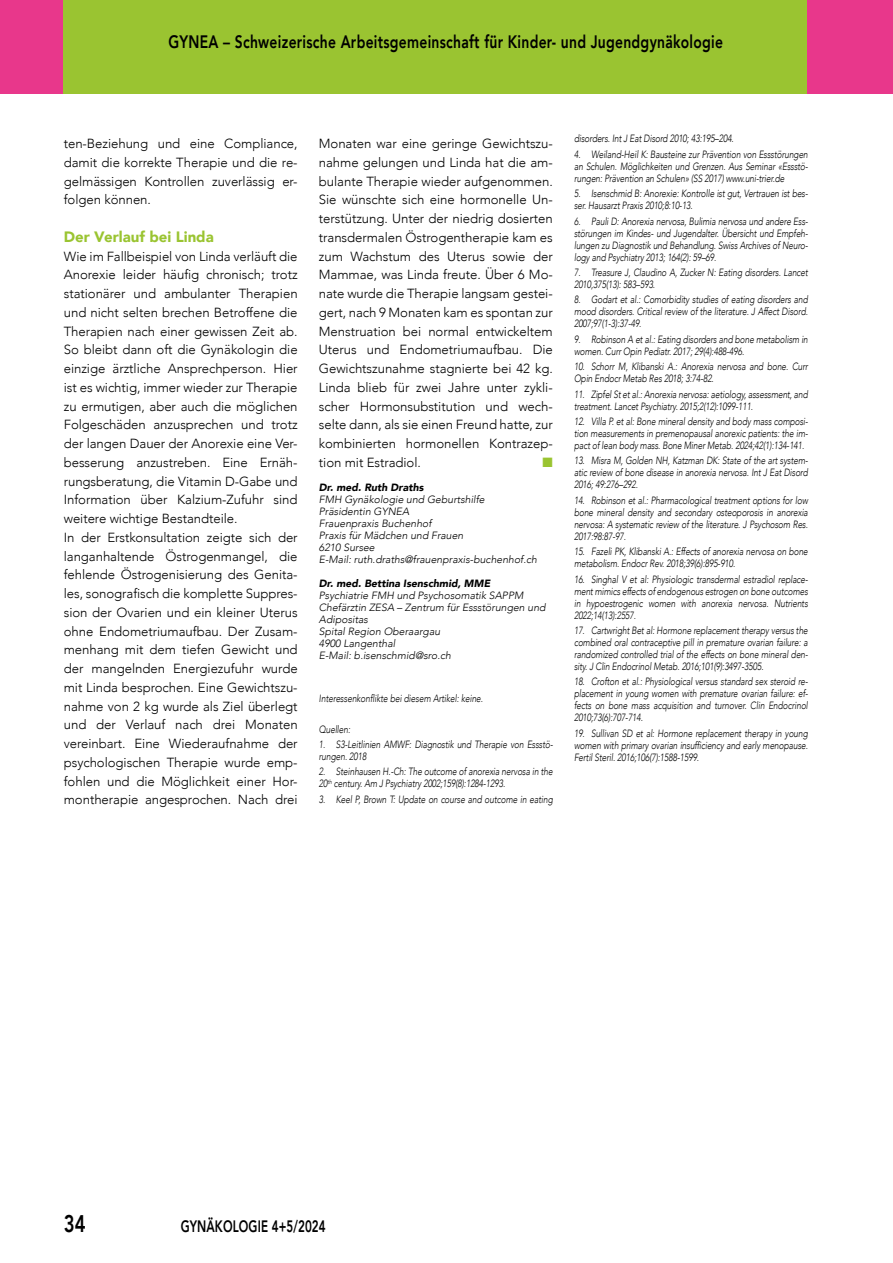
<style>
.page{position:relative;width:893px;height:1263px;background:#fff}
.page>*{position:absolute;margin:0;border:0;box-sizing:border-box;transform-origin:0 0}
.t1{font:800 24px "Avenir";color:#000;scale:.77 1}
.t2{font:800 18px "Avenir";letter-spacing:.02em;color:#000;scale:.77 1}
.t3{font:800 16.5px "Avenir";letter-spacing:.01em;color:#000;scale:.7 1}
.t4{font:900 15px "Avenir";color:#9ac431}
.t5{font:13.5px "Zapf Dingbats";color:#9ac431}
.t6{font:300 13.2px/18.8px "Avenir";letter-spacing:-.005em;color:#000;text-align:justify}
.t7{font:italic 300 10.5px/12px "Avenir";letter-spacing:-.01em;color:#000;text-align:justify;scale:.8 1}
.t8{font:italic 300 10.5px/12px "Avenir";letter-spacing:-.01em;color:#000}
.t9{font:italic 900 10.5px "Avenir";color:#000}
</style>
<div class="page">
<div style="left:0;top:0;width:64px;height:94px;background:#e8378b"></div>
<div style="left:64px;top:0;width:744px;height:94px;background:#9ac431"></div>
<div style="left:808px;top:0;width:85px;height:94px;background:#e8378b"></div>
<h2 class="t2" style="left:168px;top:27px;width:722px">GYNEA – Schweizerische Arbeitsgemeinschaft für Kinder- und Jugendgynäkologie</h2>
<p class="t6" style="left:64px;top:134px;width:235px">ten-Beziehung und eine Compliance, damit die korrekte Therapie und die re&shy;gelmässigen Kontrollen zuverlässig er&shy;folgen können.</p>
<h3 class="t4" style="left:64px;top:224px;width:152px">Der Verlauf bei Linda</h3>
<p class="t6" style="left:64px;top:247px;width:235px;text-align:left">Wie im Fallbeispiel von Linda verläuft die Anorexie leider häufig chronisch; trotz stationärer und ambulanter Therapien und nicht selten brechen Betroffene die Therapien nach einer gewissen Zeit ab.<br>So bleibt dann oft die Gynäkologin die einzige ärztliche Ansprechperson. Hier ist es wichtig, immer wieder zur Therapie zu ermutigen, aber auch die möglichen Folgeschäden anzusprechen und trotz der langen Dauer der Anorexie eine Ver&shy;besserung anzustreben. Eine Ernäh&shy;rungsberatung, die Vitamin D-Gabe und Information über Kalzium-Zufuhr sind weitere wichtige Bestandteile.<br>In der Erstkonsultation zeigte sich der langanhaltende Östrogenmangel, die fehlende Östrogenisierung des Genita&shy;les, sonografisch die komplette Suppres&shy;sion der Ovarien und ein kleiner Uterus ohne Endometriumaufbau. Der Zusam&shy;menhang mit dem tiefen Gewicht und der mangelnden Energiezufuhr wurde mit Linda besprochen. Eine Gewichtszu&shy;nahme von 2 kg wurde als Ziel überlegt und der Verlauf nach drei Monaten vereinbart. Eine Wiederaufnahme der psychologischen Therapie wurde emp&shy;fohlen und die Möglichkeit einer Hor&shy;montherapie angesprochen. Nach drei</p>
<p class="t6" style="left:319px;top:134px;width:235px">Monaten war eine geringe Gewichtszu&shy;nahme gelungen und Linda hat die am&shy;bulante Therapie wieder aufgenommen.<br>Sie wünschte sich eine hormonelle Un&shy;terstützung. Unter der niedrig dosierten transdermalen Östrogentherapie kam es zum Wachstum des Uterus sowie der Mammae, was Linda freute. Über 6 Mo&shy;nate wurde die Therapie langsam gestei&shy;gert, nach 9 Monaten kam es spontan zur Menstruation bei normal entwickeltem Uterus und Endometriumaufbau. Die Gewichtszunahme stagnierte bei 42 kg.<br>Linda blieb für zwei Jahre unter zykli&shy;scher Hormonsubstitution und wech&shy;selte dann, als sie einen Freund hatte, zur kombinierten hormonellen Kontrazep&shy;tion mit Estradiol.</p>
<p class="t5" style="left:542px;top:456px;width:12px">■</p>
<p class="t9" style="left:319px;top:478px;width:106px">Dr. med. Ruth Draths</p>
<p class="t8" style="left:319px;top:493px;width:220px">FMH Gynäkologie und Geburtshilfe<br>Präsidentin GYNEA<br>Frauenpraxis Buchenhof<br>Praxis für Mädchen und Frauen<br>6210 Sursee<br>E-Mail: ruth.draths@frauenpraxis-buchenhof.ch</p>
<p class="t9" style="left:319px;top:574px;width:173px">Dr. med. Bettina Isenschmid, MME</p>
<p class="t8" style="left:319px;top:589px;width:228px">Psychiatrie FMH und Psychosomatik SAPPM<br>Chefärztin ZESA – Zentrum für Essstörungen und<br>Adipositas<br>Spital Region Oberaargau<br>4900 Langenthal<br>E-Mail: b.isenschmid@sro.ch</p>
<p class="t7" style="left:319px;top:692px;width:207px">Interessenkonflikte bei diesem Artikel: keine.</p>
<p class="t7" style="left:319px;top:723px;width:41px">Quellen:</p>
<p class="t7" style="left:319px;top:738px;width:294px">1. S3-Leitlinien AMWF: Diagnostik und Therapie von Essstö&shy;rungen. 2018</p>
<p class="t7" style="left:319px;top:766px;width:294px">2. Steinhausen H.-Ch: The outcome of anorexia nervosa in the<br>20<sup>th</sup> century. Am J Psychiatry 2002;159(8):1284-1293.</p>
<p class="t7" style="left:319px;top:793px;width:294px">3. Keel P, Brown T: Update on course and outcome in eating</p>
<p class="t7" style="left:574px;top:133px;width:201px">disorders. Int J Eat Disord 2010; 43:195–204.</p>
<p class="t7" style="left:574px;top:148px;width:294px">4. Weiland-Heil K: Bausteine zur Prävention von Essstörungen an Schulen. Möglichkeiten und Grenzen. Aus Seminar «Essstö&shy;rungen: Prävention an Schulen» (SS 2017) www.uni-trier.de</p>
<p class="t7" style="left:574px;top:188px;width:294px">5. Isenschmid B: Anorexie: Kontrolle ist gut, Vertrauen ist bes&shy;ser. Hausarzt Praxis 2010;8:10-13.</p>
<p class="t7" style="left:574px;top:215px;width:294px">6. Pauli D: Anorexia nervosa, Bulimia nervosa und andere Ess&shy;störungen im Kindes- und Jugendalter. Übersicht und Empfeh&shy;lungen zu Diagnostik und Behandlung. Swiss Archives of Neuro&shy;logy and Psychiatry 2013; 164(2): 59–69.</p>
<p class="t7" style="left:574px;top:266px;width:294px">7. Treasure J, Claudino A, Zucker N: Eating disorders. Lancet<br>2010,375(13): 583–593.</p>
<p class="t7" style="left:574px;top:294px;width:294px">8. Godart et al.: Comorbidity studies of eating disorders and mood disorders. Critical review of the literature. J Affect Disord.<br>2007;97(1-3):37-49.</p>
<p class="t7" style="left:574px;top:333px;width:294px">9. Robinson A et al.: Eating disorders and bone metabolism in women. Curr Opin Pediatr. 2017; 29(4):488-496.</p>
<p class="t7" style="left:574px;top:361px;width:294px">10. Schorr M, Klibanski A.: Anorexia nervosa and bone. Curr<br>Opin Endocr Metab Res 2018; 3:74-82.</p>
<p class="t7" style="left:574px;top:388px;width:294px">11. Zipfel St et al.: Anorexia nervosa: aetiology, assessment, and treatment. Lancet Psychiatry. 2015;2(12):1099-111.</p>
<p class="t7" style="left:574px;top:415px;width:294px">12. Villa P. et al: Bone mineral density and body mass composi&shy;tion measurements in premenopausal anorexic patients: the im&shy;pact of lean body mass. Bone Miner Metab. 2024;42(1):134-141.</p>
<p class="t7" style="left:574px;top:455px;width:294px">13. Misra M, Golden NH, Katzman DK: State of the art system&shy;atic review of bone disease in anorexia nervosa. Int J Eat Disord 2016; 49:276–292.</p>
<p class="t7" style="left:574px;top:494px;width:294px">14. Robinson et al.: Pharmacological treatment options for low bone mineral density and secondary osteoporosis in anorexia nervosa: A systematic review of the literature. J Psychosom Res.<br>2017:98:87-97.</p>
<p class="t7" style="left:574px;top:546px;width:294px">15. Fazeli PK, Klibanski A.: Effects of anorexia nervosa on bone metabolism. Endocr Rev. 2018;39(6):895-910.</p>
<p class="t7" style="left:574px;top:573px;width:294px">16. Singhal V et al: Physiologic transdermal estradiol replace&shy;ment mimics effects of endogenous estrogen on bone outcomes in hypoestrogenic women with anorexia nervosa. Nutrients 2022;14(13):2557.</p>
<p class="t7" style="left:574px;top:624px;width:294px">17. Cartwright Bet al: Hormone replacement therapy versus the combined oral contraceptive pill in premature ovarian failure: a randomized controlled trial of the effects on bone mineral den&shy;sity. J Clin Endocrinol Metab. 2016;101(9):3497-3505.</p>
<p class="t7" style="left:574px;top:676px;width:294px">18. Crofton et al.: Physiological versus standard sex steroid re&shy;placement in young women with premature ovarian failure: ef&shy;fects on bone mass acquisition and turnover. Clin Endocrinol 2010;73(6):707-714.</p>
<p class="t7" style="left:574px;top:727px;width:294px">19. Sullivan SD et al: Hormone replacement therapy in young women with primary ovarian insufficiency and early menopause.<br>Fertil Steril. 2016;106(7):1588-1599.</p>
<h1 class="t1" style="left:64px;top:1205px;width:30px">34</h1>
<h3 class="t3" style="left:181px;top:1213px;width:209px">GYNÄKOLOGIE 4+5/2024</h3>
</div>
